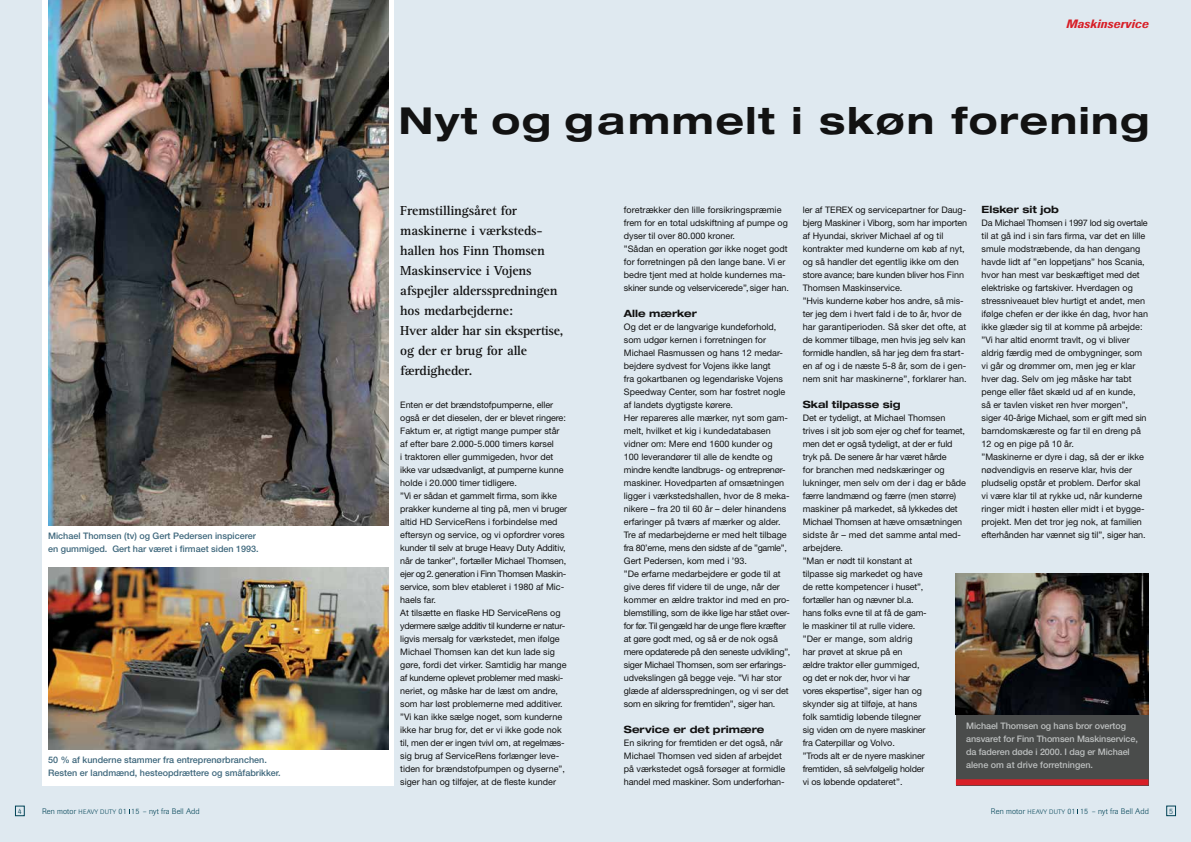
<style>
.page{position:relative;width:1191px;height:842px;background:#dfe9f0}
.page>*{position:absolute;margin:0;border:0;box-sizing:border-box;transform-origin:0 0}
.t1{font:700 expanded 37.2px "Helvetica Neue";letter-spacing:.04em;color:#121212}
.t2{font:700 13.5px/20px "Rotis Serif";letter-spacing:-.01em;color:#121212}
.t3{font:italic 500 12px "Imago";letter-spacing:.02em;color:#d81f27}
.t4{font:700 expanded 10px "Helvetica Neue";color:#121212}
.t5{font:9px/13px "Helvetica Neue";color:#121212}
.t6{font:500 9px/13px "Helvetica Neue";color:#3e677c}
.t7{font:500 9px/13px "Helvetica Neue";letter-spacing:-.01em;color:#bdc0c0}
.t8{font:300 8px "Imago";letter-spacing:.02em;color:#014356}
.s1{font-size:6.5px}
</style>
<div class="page">
<div style="left:1166px;top:806px;width:9px;height:10px;border:1px solid #014356"></div>
<div style="left:43px;top:0;width:351px;height:785px;background:#fff"></div>
<img style="left:48px;top:568px;width:340px;height:181px">
<div style="left:956px;top:655px;width:192px;height:130px;background:#4a4c4b"></div>
<div style="left:956px;top:779px;width:192px;height:6px;background:#d81f27"></div>
<div style="left:15px;top:806px;width:9px;height:10px;border:1px solid #014356"></div>
<img style="left:48px;top:0;width:340px;height:525px">
<img style="left:956px;top:573px;width:192px;height:141px">
<p class="t6" style="left:48px;top:529px;width:212px">Michael Thomsen (tv) og Gert Pedersen inspicerer en gummiged. Gert har været i firmaet siden 1993.</p>
<p class="t6" style="left:48px;top:753px;width:234px">50 % af kunderne stammer fra entreprenørbranchen.<br>Resten er landmænd, hesteopdrættere og småfabrikker.</p>
<p class="t8" style="left:18px;top:806px;width:5px">4</p>
<p class="t8" style="left:42px;top:806px;width:159px">Ren motor <span class="s1">HEAVY DUTY</span> 01 15 – nyt fra Bell Add</p>
<h3 class="t3" style="left:1066px;top:17px;width:84px">Maskinservice</h3>
<h1 class="t1" style="left:399px;top:97px;width:752px">Nyt og gammelt i skøn forening</h1>
<h2 class="t2" style="left:400px;top:201px;width:164px">Fremstillingsåret for maskinerne i værksteds&shy;hallen hos Finn Thomsen<br>Maskinservice i Vojens afspejler aldersspredningen hos medarbejderne:<br>Hver alder har sin ekspertise, og der er brug for alle færdigheder.</h2>
<p class="t5" style="left:400px;top:398px;width:168px">Enten er det brændstofpumperne, eller også er det dieselen, der er blevet ringere:<br>Faktum er, at rigtigt mange pumper står af efter bare 2.000-5.000 timers kørsel<br>i traktoren eller gummigeden, hvor det ikke var udsædvanligt, at pumperne kunne holde i 20.000 timer tidligere.<br>”Vi er sådan et gammelt firma, som ikke prakker kunderne al ting på, men vi bruger altid HD ServiceRens i forbindelse med eftersyn og service, og vi opfordrer vores kunder til selv at bruge Heavy Duty Additiv, når de tanker”, fortæller Michael Thomsen, ejer og 2. generation i Finn Thomsen Maskin&shy;service, som blev etableret i 1980 af Mic&shy;haels far.<br>At tilsætte en flaske HD ServiceRens og ydermere sælge additiv til kunderne er natur&shy;ligvis mersalg for værkstedet, men ifølge Michael Thomsen kan det kun lade sig gøre, fordi det virker. Samtidig har mange af kunderne oplevet problemer med maski&shy;neriet, og måske har de læst om andre, som har løst problemerne med additiver. ”Vi kan ikke sælge noget, som kunderne ikke har brug for, det er vi ikke gode nok til, men der er ingen tvivl om, at regelmæs&shy;sig brug af ServiceRens forlænger leve&shy;tiden for brændstofpumpen og dyserne”, siger han og tilføjer, at de fleste kunder</p>
<p class="t5" style="left:624px;top:203px;width:167px">foretrækker den lille forsikringspræmie frem for en total udskiftning af pumpe og dyser til over 80.000 kroner.<br>”Sådan en operation gør ikke noget godt for forretningen på den lange bane. Vi er bedre tjent med at holde kundernes ma&shy;skiner sunde og velservicerede”, siger han.</p>
<p class="t4" style="left:624px;top:307px;width:75px">Alle mærker</p>
<p class="t5" style="left:624px;top:320px;width:168px">Og det er de langvarige kundeforhold, som udgør kernen i forretningen for Michael Rasmussen og hans 12 medar&shy;bejdere sydvest for Vojens ikke langt<br>fra gokartbanen og legendariske Vojens Speedway Center, som har fostret nogle af landets dygtigste kørere.<br>Her repareres alle mærker, nyt som gam&shy;melt, hvilket et kig i kundedatabasen vidner om: Mere end 1600 kunder og<br>100 leverandører til alle de kendte og mindre kendte landbrugs- og entreprenør&shy;maskiner. Hovedparten af omsætningen ligger i værkstedshallen, hvor de 8 meka&shy;nikere – fra 20 til 60 år – deler hinandens erfaringer på tværs af mærker og alder.<br>Tre af medarbejderne er med helt tilbage fra 80’erne, mens den sidste af de ”gamle”, Gert Pedersen, kom med i ’93.<br>”De erfarne medarbejdere er gode til at give deres fif videre til de unge, når der kommer en ældre traktor ind med en pro&shy;blemstilling, som de ikke lige har stået over&shy;for før. Til gengæld har de unge flere kræfter at gøre godt med, og så er de nok også mere opdaterede på den seneste udvikling”, siger Michael Thomsen, som ser erfarings&shy;udvekslingen gå begge veje. ”Vi har stor glæde af aldersspredningen, og vi ser det som en sikring for fremtiden”, siger han.</p>
<p class="t4" style="left:624px;top:723px;width:142px">Service er det primære</p>
<p class="t5" style="left:624px;top:736px;width:163px">En sikring for fremtiden er det også, når Michael Thomsen ved siden af arbejdet på værkstedet også forsøger at formidle handel med maskiner. Som underforhan-</p>
<p class="t4" style="left:981px;top:203px;width:79px">Elsker sit job</p>
<p class="t5" style="left:981px;top:216px;width:168px">Da Michael Thomsen i 1997 lod sig overtale til at gå ind i sin fars firma, var det en lille smule modstræbende, da han dengang havde lidt af ”en loppetjans” hos Scania, hvor han mest var beskæftiget med det elektriske og fartskiver. Hverdagen og stressniveauet blev hurtigt et andet, men ifølge chefen er der ikke én dag, hvor han ikke glæder sig til at komme på arbejde: ”Vi har altid enormt travlt, og vi bliver aldrig færdig med de ombygninger, som vi går og drømmer om, men jeg er klar hver dag. Selv om jeg måske har tabt penge eller fået skæld ud af en kunde,<br>så er tavlen visket ren hver morgen”, siger 40-årige Michael, som er gift med sin barndomskæreste og far til en dreng på 12 og en pige på 10 år.<br>”Maskinerne er dyre i dag, så der er ikke nødvendigvis en reserve klar, hvis der pludselig opstår et problem. Derfor skal vi være klar til at rykke ud, når kunderne ringer midt i høsten eller midt i et bygge&shy;projekt. Men det tror jeg nok, at familien efterhånden har vænnet sig til”, siger han.</p>
<p class="t5" style="left:802px;top:203px;width:166px">ler af TEREX og servicepartner for Daug&shy;bjerg Maskiner i Viborg, som har importen af Hyundai, skriver Michael af og til kontrakter med kunderne om køb af nyt, og så handler det egentlig ikke om den store avance; bare kunden bliver hos Finn Thomsen Maskinservice.<br>”Hvis kunderne køber hos andre, så mis&shy;ter jeg dem i hvert fald i de to år, hvor de har garantiperioden. Så sker det ofte, at de kommer tilbage, men hvis jeg selv kan formidle handlen, så har jeg dem fra start&shy;en af og i de næste 5-8 år, som de i gen&shy;nem snit har maskinerne”, forklarer han.</p>
<p class="t4" style="left:802px;top:398px;width:99px">Skal tilpasse sig</p>
<p class="t5" style="left:802px;top:411px;width:165px">Det er tydeligt, at Michael Thomsen trives i sit job som ejer og chef for teamet, men det er også tydeligt, at der er fuld tryk på. De senere år har været hårde<br>for branchen med nedskæringer og lukninger, men selv om der i dag er både færre landmænd og færre (men større) maskiner på markedet, så lykkedes det<br>Michael Thomsen at hæve omsætningen sidste år – med det samme antal med&shy;arbejdere.<br>”Man er nødt til konstant at<br>tilpasse sig markedet og have<br>de rette kompetencer i huset”,<br>fortæller han og nævner bl.a.<br>hans folks evne til at få de gam-<br>le maskiner til at rulle videre.<br>”Der er mange, som aldrig<br>har prøvet at skrue på en<br>ældre traktor eller gummiged,<br>og det er nok der, hvor vi har<br>vores ekspertise”, siger han og<br>skynder sig at tilføje, at hans<br>folk samtidig løbende tilegner<br>sig viden om de nyere maskiner<br>fra Caterpillar og Volvo.<br>”Trods alt er de nyere maskiner<br>fremtiden, så selvfølgelig holder<br>vi os løbende opdateret”.</p>
<p class="t7" style="left:966px;top:719px;width:173px">Michael Thomsen og hans bror overtog ansvaret for Finn Thomsen Maskinservice, da faderen døde i 2000. I dag er Michael alene om at drive forretningen.</p>
<p class="t8" style="left:991px;top:806px;width:159px">Ren motor <span class="s1">HEAVY DUTY</span> 01 15 – nyt fra Bell Add</p>
<p class="t8" style="left:1169px;top:806px;width:5px">5</p>
</div>
